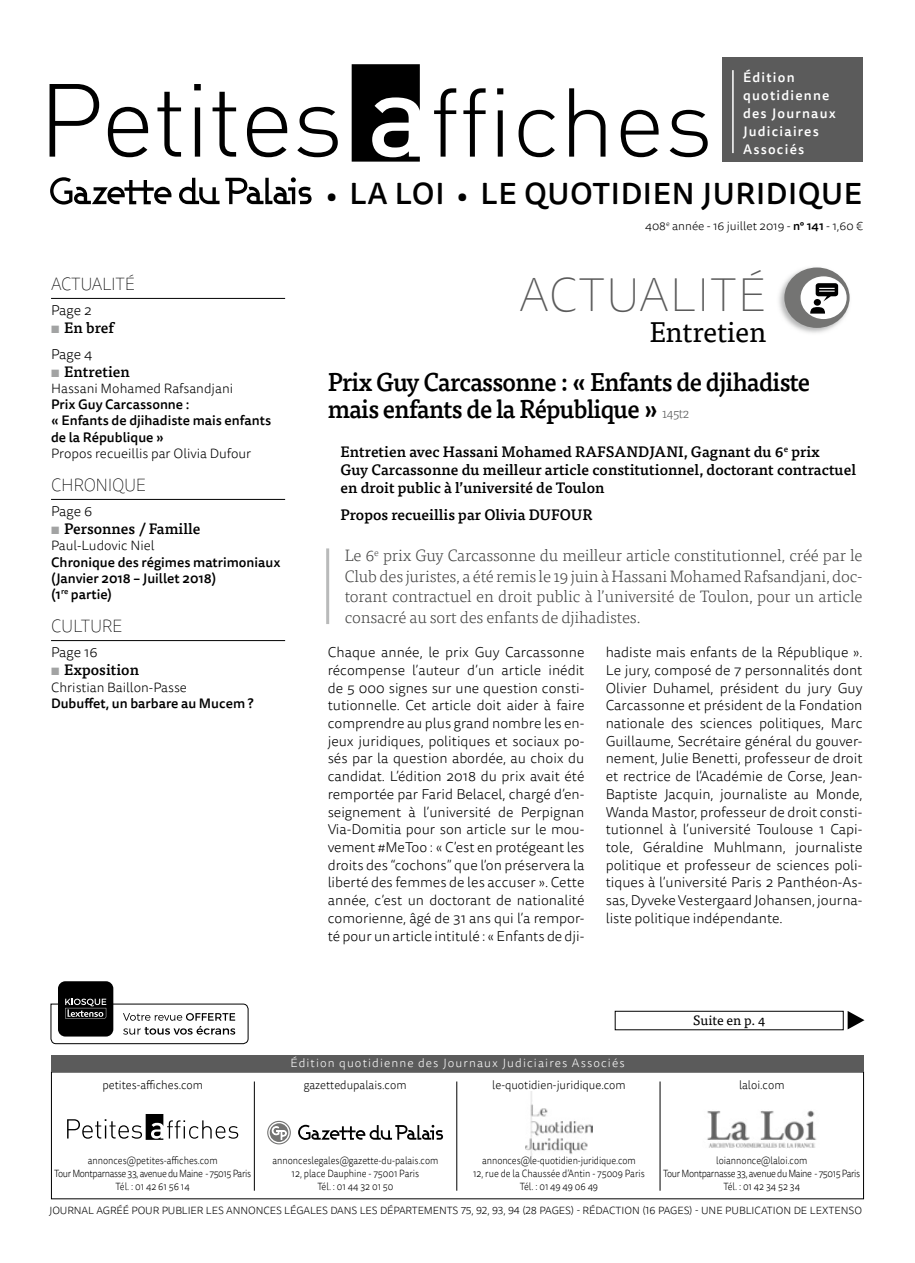
<style>
.page{position:relative;width:915px;height:1263px;background:#fff}
.page>*{position:absolute;margin:0;border:0;box-sizing:border-box;transform-origin:0 0}
.t1{font:100 48px "Tisa Sans OT";letter-spacing:.01em;color:#5b5b5b}
.t2{font:500 30px "Tisa Sans OT";letter-spacing:.02em;color:#000}
.t3{font:28.5px "Tisa OT";letter-spacing:-.01em;color:#000}
.t4{font:500 25.5px/27px "Tisa OT";letter-spacing:-.03em;color:#000;scale:.95 1}
.t5{font:100 18px "Tisa Sans OT";letter-spacing:-.02em;color:#000;scale:.95 1}
.t6{font:300 16.5px/20.4px "Tisa OT";letter-spacing:-.01em;color:#444443;text-align:justify}
.t7{font:500 15px/18px "Tisa OT";color:#000}
.t8{font:300 14.25px/17.7px "Tisa Sans OT";color:#000;text-align:justify}
.t9{font:500 13.5px/16.2px "Tisa Sans OT";color:#000}
.t10{font:300 13.5px "Tisa Sans OT";color:#000}
.t11{font:500 13.5px/18px "Tisa Sans OT";letter-spacing:.09em;color:#fff}
.t12{font:13.5px "Tisa OT";color:#000}
.t13{font:300 12px "Tisa Sans OT";color:#000;scale:.95 1}
.t14{font:300 12px "Tisa Sans OT";letter-spacing:.09em;color:#fff}
.t15{font:300 12px "Tisa Sans OT";color:#000}
.t16{font:300 10.5px/12.6px "Tisa Sans OT";letter-spacing:-.04em;color:#000;text-align:center;scale:.88 1}
.t17{font:300 10.5px/12.6px "Tisa Sans OT";letter-spacing:-.01em;color:#000;text-align:center;scale:.88 1}
.t18{font:300 10.5px "Tisa Sans OT";letter-spacing:-.01em;color:#000}
.s1{font-weight:700;color:#a2a3a3}
.s2{font-size:27px}
.s3{font-weight:500}
.s4{font-weight:300;font-size:13.5px;color:#5b5b5b}
.s5{font-style:italic}
</style>
<div class="page">
<div style="left:721px;top:58px;width:140px;height:104px;background:#5b5b5b"></div>
<hr style="left:732px;top:70px;width:1px;height:83px;background:#fff">
<svg style="left:50px;top:84px;width:49px;height:73px"></svg>
<svg style="left:108px;top:107px;width:40px;height:50px"></svg>
<svg style="left:157px;top:92px;width:24px;height:65px"></svg>
<svg style="left:194px;top:84px;width:7px;height:73px"></svg>
<svg style="left:212px;top:92px;width:24px;height:65px"></svg>
<svg style="left:247px;top:107px;width:40px;height:50px"></svg>
<svg style="left:297px;top:107px;width:40px;height:50px"></svg>
<svg style="left:351px;top:64px;width:68px;height:98px"></svg>
<svg style="left:434px;top:88px;width:22px;height:69px"></svg>
<svg style="left:463px;top:88px;width:22px;height:69px"></svg>
<svg style="left:497px;top:88px;width:6px;height:69px"></svg>
<svg style="left:518px;top:110px;width:36px;height:47px"></svg>
<svg style="left:569px;top:88px;width:36px;height:69px"></svg>
<svg style="left:620px;top:110px;width:38px;height:47px"></svg>
<svg style="left:669px;top:110px;width:38px;height:47px"></svg>
<svg style="left:50px;top:177px;width:121px;height:28px"></svg>
<svg style="left:179px;top:178px;width:40px;height:26px"></svg>
<svg style="left:225px;top:177px;width:86px;height:27px"></svg>
<img style="left:525px;top:1091px;width:67px;height:65px">
<svg style="left:67px;top:1114px;width:171px;height:26px"></svg>
<img style="left:707px;top:1110px;width:110px;height:38px">
<hr style="left:659px;top:1081px;width:1px;height:110px;background:#000">
<hr style="left:456px;top:1081px;width:1px;height:110px;background:#000">
<hr style="left:254px;top:1081px;width:1px;height:110px;background:#000">
<svg style="left:269px;top:1123px;width:19px;height:19px"></svg>
<svg style="left:298px;top:1125px;width:145px;height:15px"></svg>
<svg style="left:271px;top:1126px;width:16px;height:14px"></svg>
<div style="left:267px;top:1121px;width:24px;height:23px;border:1px solid #747473;border-radius:50%"></div>
<div style="left:51px;top:1055px;width:812px;height:16px;background:#5b5b5b"></div>
<div style="left:58px;top:981px;width:55px;height:55px;background:#000;border-radius:7px"></div>
<svg style="left:50px;top:999px;width:199px;height:45px"></svg>
<div style="left:614px;top:1011px;width:229px;height:19px;border:1px solid #000"></div>
<svg style="left:847px;top:1011px;width:17px;height:18px"></svg>
<hr style="left:51px;top:298px;width:234px;height:1px;background:#000">
<hr style="left:51px;top:499px;width:234px;height:1px;background:#000">
<hr style="left:51px;top:640px;width:234px;height:1px;background:#000">
<img style="left:779px;top:268px;width:71px;height:65px">
<div style="left:784px;top:267px;width:65px;height:61px;background:#747473;border-radius:50%"></div>
<div style="left:800px;top:276px;width:46px;height:43px;background:#fff;border-radius:50%"></div>
<svg style="left:810px;top:307px;width:14px;height:7px"></svg>
<div style="left:813px;top:299px;width:7px;height:7px;background:#000;border-radius:50%"></div>
<svg style="left:815px;top:283px;width:22px;height:18px"></svg>
<hr style="left:326px;top:548px;width:3px;height:76px;background:#b9baba">
<p class="t5" style="left:51px;top:273px;width:63px">ACTUALITÉ</p>
<p class="t8" style="left:51px;top:302px;width:42px">Page 2</p>
<p class="t7" style="left:51px;top:319px;width:64px"><span class="s1">▪</span> En bref</p>
<p class="t8" style="left:51px;top:346px;width:43px">Page 4</p>
<p class="t7" style="left:51px;top:363px;width:80px"><span class="s1">▪</span> Entretien</p>
<p class="t10" style="left:51px;top:380px;width:183px">Hassani Mohamed Rafsandjani</p>
<p class="t9" style="left:51px;top:397px;width:221px">Prix Guy Carcassonne :<br>« Enfants de djihadiste mais enfants de la République »</p>
<p class="t10" style="left:51px;top:445px;width:202px">Propos recueillis par Olivia Dufour</p>
<p class="t5" style="left:51px;top:474px;width:101px">CHRONIQU E</p>
<p class="t8" style="left:51px;top:503px;width:43px">Page 6</p>
<p class="t7" style="left:51px;top:520px;width:151px"><span class="s1">▪</span> Personnes / Famille</p>
<p class="t10" style="left:51px;top:538px;width:105px">Paul-Ludovic Niel</p>
<p class="t9" style="left:51px;top:554px;width:231px">Chronique des régimes matrimoniaux (Janvier 2018 – Juillet 2018)<br>(1<sup>re</sup> partie)</p>
<p class="t5" style="left:51px;top:615px;width:12px">CULTU</p>
<p class="t5" style="left:102px;top:615px;width:23px">RE</p>
<p class="t8" style="left:51px;top:644px;width:48px">Page 16</p>
<p class="t7" style="left:51px;top:661px;width:89px"><span class="s1">▪</span> Exposition</p>
<p class="t10" style="left:51px;top:679px;width:137px">Christian Baillon-Passe</p>
<p class="t9" style="left:51px;top:696px;width:204px">Dubuffet, un barbare au Mucem ?</p>
<p class="t11" style="left:742px;top:69px;width:94px">Édition quotidienne des Journaux<br>Judiciaires<br>Associés</p>
<h2 class="t2" style="left:326px;top:175px;width:537px"><span class="s2">•</span> LA LOI <span class="s2">•</span> LE QUOTIDIEN JURIDIQUE</h2>
<p class="t15" style="left:644px;top:219px;width:219px">408<sup>e</sup> année - 16 juillet 2019 - <span class="s3">n° 141</span> - 1,60 €</p>
<h1 class="t1" style="left:519px;top:267px;width:248px">ACTUALITÉ</h1>
<h3 class="t3" style="left:649px;top:315px;width:118px">Entretien</h3>
<h3 class="t4" style="left:327px;top:369px;width:509px">Prix Guy Carcassonne : « Enfants de djihadiste mais enfants de la République » <span class="s4">145t2</span></h3>
<p class="t7" style="left:340px;top:443px;width:517px">Entretien avec Hassani Mohamed RAFSANDJANI, Gagnant du 6<sup>e</sup> prix<br>Guy Carcassonne du meilleur article constitutionnel, doctorant contractuel en droit public à l’université de Toulon</p>
<p class="t7" style="left:340px;top:506px;width:253px">Propos recueillis par Olivia DUFOUR</p>
<p class="t6" style="left:344px;top:546px;width:519px">Le 6<sup>e</sup> prix Guy Carcassonne du meilleur article constitutionnel, créé par le Club des juristes, a été remis le 19 juin à Hassani Mohamed Rafsandjani, doc&shy;torant contractuel en droit public à l’université de Toulon, pour un article consacré au sort des enfants de djihadistes.</p>
<p class="t8" style="left:327px;top:644px;width:258px">Chaque année, le prix Guy Carcassonne récompense l’auteur d’un article inédit de 5 000 signes sur une question consti&shy;tutionnelle. Cet article doit aider à faire comprendre au plus grand nombre les en&shy;jeux juridiques, politiques et sociaux po&shy;sés par la question abordée, au choix du candidat. L’édition 2018 du prix avait été remportée par Farid Belacel, chargé d’en&shy;seignement à l’université de Perpignan Via-Domitia pour son article sur le mou&shy;vement #MeToo : « C’est en protégeant les droits des “cochons” que l’on préservera la liberté des femmes de les accuser ». Cette année, c’est un doctorant de nationalité comorienne, âgé de 31 ans qui l’a rempor&shy;té pour un article intitulé : « Enfants de dji-</p>
<p class="t8" style="left:605px;top:644px;width:258px">hadiste mais enfants de la République »<span class="s5">.<br></span>Le jury, composé de 7 personnalités dont Olivier Duhamel, président du jury Guy Carcassonne et président de la Fondation nationale des sciences politiques, Marc Guillaume, Secrétaire général du gouver&shy;nement, Julie Benetti, professeur de droit et rectrice de l’Académie de Corse, Jean-Baptiste Jacquin, journaliste au Monde, Wanda Mastor, professeur de droit consti&shy;tutionnel à l’université Toulouse 1 Capi&shy;tole, Géraldine Muhlmann, journaliste politique et professeur de sciences poli&shy;tiques à l’université Paris 2 Panthéon-As&shy;sas, Dyveke Vestergaard Johansen, journa&shy;liste politique indépendante.</p>
<p class="t13" style="left:102px;top:1077px;width:107px">petites-affiches.com</p>
<p class="t14" style="left:290px;top:1055px;width:335px">Édition quotidienne des Journaux Judiciaires Associés</p>
<p class="t12" style="left:693px;top:1013px;width:73px">Suite en p. 4</p>
<p class="t13" style="left:303px;top:1077px;width:110px">gazettedupalais.com</p>
<p class="t13" style="left:492px;top:1077px;width:142px">le-quotidien-juridique.com</p>
<p class="t13" style="left:738px;top:1077px;width:49px">laloi.com</p>
<p class="t16" style="left:54px;top:1155px;width:225px">annonces@petites-affiches.com<br>Tour Montparnasse 33, avenue du Maine - 75015 Paris<br>Tél. : 01 42 61 56 14</p>
<p class="t17" style="left:272px;top:1155px;width:190px">annonceslegales@gazette-du-palais.com<br>12, place Dauphine - 75001 Paris<br>Tél. : 01 44 32 01 50</p>
<p class="t17" style="left:473px;top:1155px;width:197px">annonces@le-quotidien-juridique.com<br>12, rue de la Chaussée d’Antin - 75009 Paris<br>Tél. : 01 49 49 06 49</p>
<p class="t16" style="left:663px;top:1155px;width:225px">loiannonce@laloi.com<br>Tour Montparnasse 33, avenue du Maine - 75015 Paris<br>Tél. : 01 42 34 52 34</p>
<p class="t18" style="left:49px;top:1204px;width:814px">JOURNAL AGRÉÉ POUR PUBLIER LES ANNONCES LÉGALES DANS LES DÉPARTEMENTS 75, 92, 93, 94 (28 PAGES) - RÉDACTION (16 PAGES) - UNE PUBLICATION DE LEXTENSO</p>
</div>
